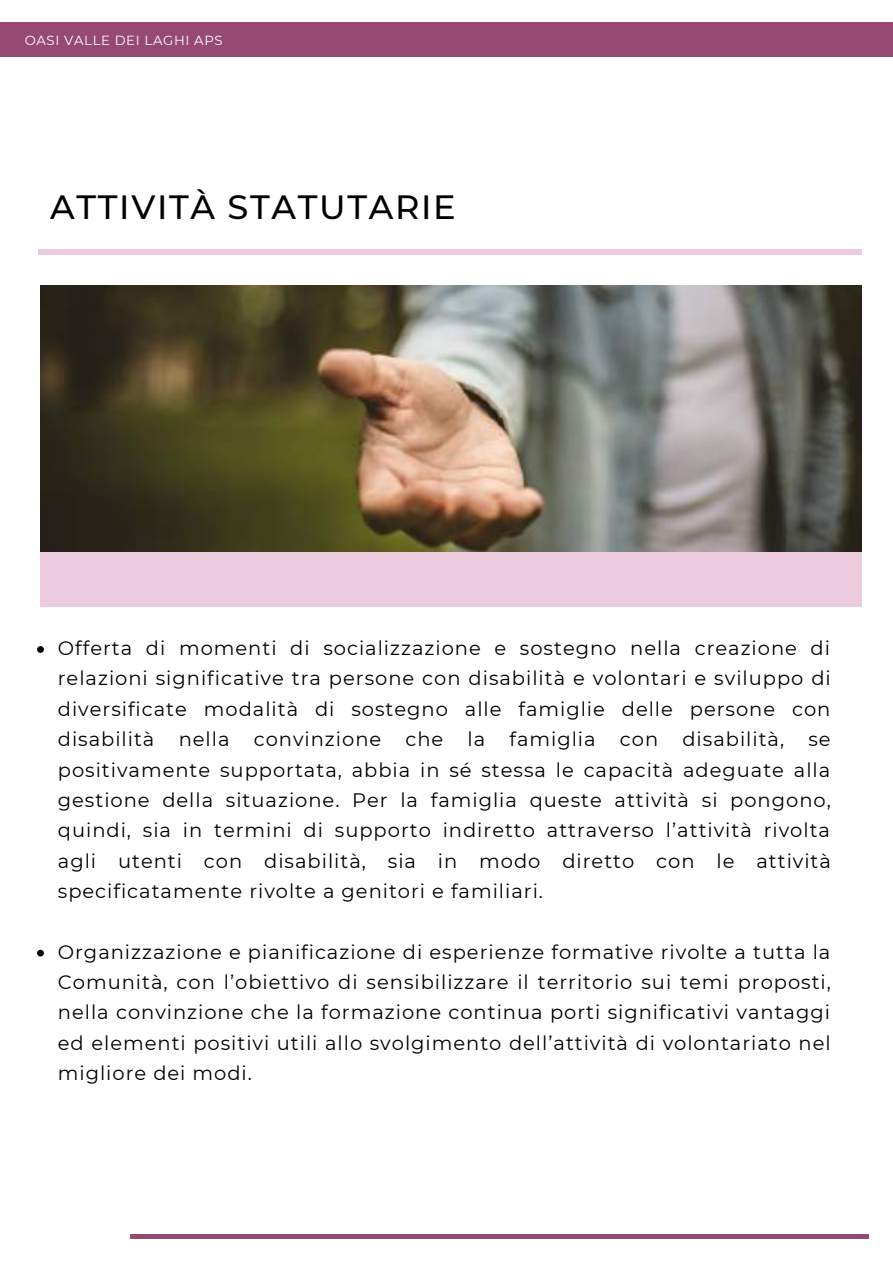
<style>
.page{position:relative;width:893px;height:1264px;background:#fff}
.page>*{position:absolute;margin:0;border:0;box-sizing:border-box;transform-origin:0 0}
.t1{font:500 33.6px "Montserrat";letter-spacing:.05em;color:#000}
.t2{font:19.5px/30.3px "Montserrat";letter-spacing:.05em;color:#000;text-align:justify}
.t3{font:13.2px "Montserrat";letter-spacing:.05em;color:#fff}
</style>
<div class="page">
<div style="left:0;top:22px;width:892px;height:34px;background:#964972"></div>
<svg style="left:37px;top:646px;width:7px;height:7px"></svg>
<svg style="left:37px;top:949px;width:7px;height:7px"></svg>
<div style="left:130px;top:1233px;width:738px;height:5px;background:#964972"></div>
<hr style="left:38px;top:250px;width:823px;height:4px;background:#eccbdf">
<div style="left:40px;top:551px;width:821px;height:55px;background:#eccbdf"></div>
<img style="left:40px;top:286px;width:821px;height:265px">
<p class="t3" style="left:25px;top:32px;width:199px">OASI VALLE DEI LAGHI APS</p>
<h1 class="t1" style="left:50px;top:186px;width:407px">ATTIVITÀ STATUTARIE</h1>
<p class="t2" style="left:58px;top:633px;width:774px">Offerta di momenti di socializzazione e sostegno nella creazione di relazioni significative tra persone con disabilità e volontari e sviluppo di diversificate modalità di sostegno alle famiglie delle persone con disabilità nella convinzione che la famiglia con disabilità, se positivamente supportata, abbia in sé stessa le capacità adeguate alla gestione della situazione. Per la famiglia queste attività si pongono, quindi, sia in termini di supporto indiretto attraverso l’attività rivolta agli utenti con disabilità, sia in modo diretto con le attività specificatamente rivolte a genitori e familiari.</p>
<p class="t2" style="left:58px;top:936px;width:774px">Organizzazione e pianificazione di esperienze formative rivolte a tutta la Comunità, con l’obiettivo di sensibilizzare il territorio sui temi proposti, nella convinzione che la formazione continua porti significativi vantaggi ed elementi positivi utili allo svolgimento dell’attività di volontariato nel migliore dei modi.</p>
</div>
